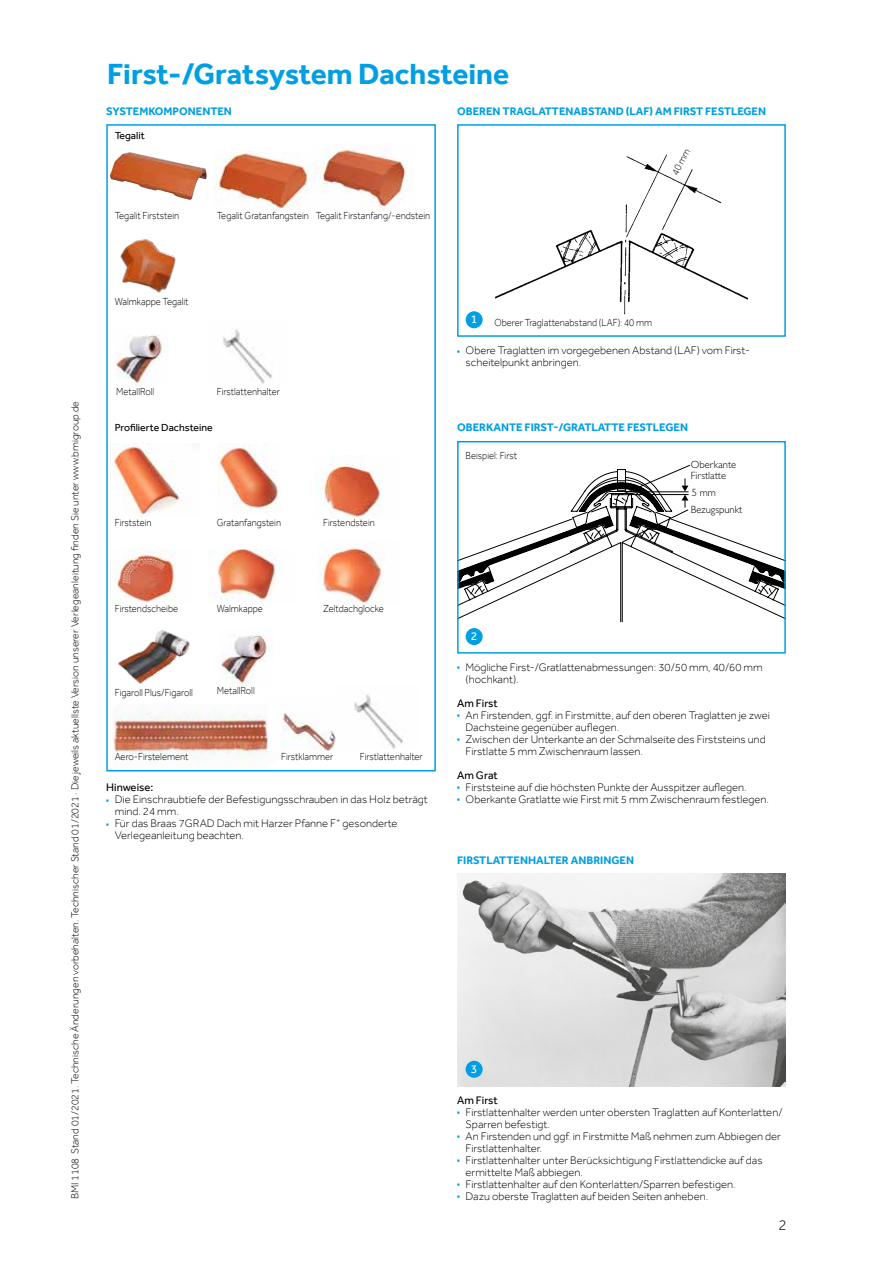
<style>
.page{position:relative;width:893px;height:1263px;background:#fff}
.page>*{position:absolute;margin:0;border:0;box-sizing:border-box;transform-origin:0 0}
.t1{font:700 30px "Effra";color:#009fe3}
.t2{font:300 15px "Effra";color:#000}
.t3{font:12px "Effra";color:#fff}
.t4{font:300 11.25px/12px "Effra";color:#000}
.t5{font:700 11.25px "Effra";color:#009fe3}
.t6{font:11.25px "Effra";color:#000}
.t7{font:300 10.5px "Effra";color:#000;scale:.9 1}
.t8{font:300 10.5px "Effra";color:#000}
.t9{font:300 10.5px/10.5px "Gill Alt One";color:#000}
.t10{font:10.5px "Effra";color:#000}
.s1{color:#009fe3}
</style>
<div class="page">
<img style="left:109px;top:443px;width:79px;height:73px">
<img style="left:110px;top:152px;width:97px;height:48px">
<img style="left:209px;top:550px;width:67px;height:51px">
<img style="left:217px;top:444px;width:62px;height:69px">
<img style="left:113px;top:704px;width:156px;height:59px">
<img style="left:354px;top:694px;width:49px;height:55px">
<img style="left:223px;top:329px;width:49px;height:55px">
<img style="left:267px;top:704px;width:69px;height:47px">
<img style="left:317px;top:456px;width:65px;height:63px">
<img style="left:109px;top:550px;width:67px;height:52px">
<img style="left:120px;top:239px;width:56px;height:54px">
<div style="left:106px;top:124px;width:330px;height:647px;border:2px solid #009fe3"></div>
<img style="left:312px;top:149px;width:100px;height:61px">
<img style="left:215px;top:152px;width:94px;height:58px">
<img style="left:495px;top:154px;width:253px;height:161px">
<div style="left:457px;top:124px;width:329px;height:213px;border:2px solid #009fe3"></div>
<svg style="left:460px;top:603px;width:323px;height:32px"></svg>
<svg style="left:460px;top:464px;width:323px;height:139px"></svg>
<div style="left:457px;top:441px;width:329px;height:213px;border:2px solid #009fe3"></div>
<img style="left:457px;top:874px;width:329px;height:212px">
<div style="left:466px;top:311px;width:17px;height:17px;background:#009fe3;border-radius:50%"></div>
<div style="left:466px;top:628px;width:17px;height:17px;background:#009fe3;border-radius:50%"></div>
<div style="left:466px;top:1061px;width:17px;height:17px;background:#009fe3;border-radius:50%"></div>
<img style="left:118px;top:630px;width:72px;height:54px">
<img style="left:221px;top:635px;width:51px;height:51px">
<img style="left:116px;top:335px;width:51px;height:51px">
<img style="left:322px;top:545px;width:61px;height:59px">
<h1 class="t1" style="left:107px;top:56px;width:403px">First-/Gratsystem Dachsteine</h1>
<p class="t5" style="left:106px;top:104px;width:127px">SYSTEMKOMPONENTEN</p>
<p class="t10" style="left:115px;top:129px;width:31px">Tegalit</p>
<p class="t7" style="left:115px;top:210px;width:73px">Tegalit Firststein</p>
<p class="t7" style="left:217px;top:209px;width:239px">Tegalit Gratanfangstein Tegalit Firstanfang/-endstein</p>
<p class="t5" style="left:457px;top:104px;width:311px">OBEREN TRAGLATTENABSTAND (LAF) AM FIRST FESTLEGEN</p>
<p class="t7" style="left:669px;top:171px;width:33px;rotate:-62deg">40 mm</p>
<p class="t7" style="left:115px;top:295px;width:84px">Walmkappe Tegalit</p>
<p class="t8" style="left:69px;top:1199px;width:800px;rotate:-90deg">BMI 1108 Stand 01/2021. Technische Änderungen vorbehalten. Technischer Stand 01/2021 · Die jeweils aktuellste Version unserer Verlegeanleitung finden Sie unter www.bmigroup.de</p>
<p class="t7" style="left:116px;top:385px;width:44px">MetallRoll</p>
<p class="t7" style="left:217px;top:385px;width:72px">Firstlattenhalter</p>
<p class="t10" style="left:115px;top:421px;width:99px">Profilierte Dachsteine</p>
<p class="t7" style="left:115px;top:516px;width:42px">Firststein</p>
<p class="t7" style="left:217px;top:516px;width:73px">Gratanfangstein</p>
<p class="t7" style="left:115px;top:602px;width:72px">Firstendscheibe</p>
<p class="t7" style="left:217px;top:602px;width:53px">Walmkappe</p>
<p class="t7" style="left:115px;top:686px;width:88px">Figaroll Plus/Figaroll</p>
<p class="t7" style="left:217px;top:684px;width:44px">MetallRoll</p>
<p class="t7" style="left:323px;top:516px;width:59px">Firstendstein</p>
<p class="t7" style="left:323px;top:602px;width:69px">Zeltdachglocke</p>
<p class="t7" style="left:115px;top:751px;width:83px">Aero-Firstelement</p>
<p class="t7" style="left:360px;top:751px;width:72px">Firstlattenhalter</p>
<p class="t7" style="left:281px;top:751px;width:60px">Firstklammer</p>
<p class="t6" style="left:106px;top:780px;width:49px">Hinweise:</p>
<p class="t4" style="left:115px;top:793px;width:315px;text-indent:-9px"><span class="s1">■</span> Die Einschraubtiefe der Befestigungsschrauben in das Holz beträgt mind. 24 mm.</p>
<p class="t4" style="left:115px;top:817px;width:284px;text-indent:-9px"><span class="s1">■</span> Für das Braas 7GRAD Dach mit Harzer Pfanne F<sup>+</sup> gesonderte<br>Verlegeanleitung beachten.</p>
<p class="t3" style="left:471px;top:312px;width:8px">1</p>
<p class="t7" style="left:494px;top:316px;width:177px">Oberer Traglattenabstand (LAF): 40 mm</p>
<p class="t4" style="left:466px;top:344px;width:286px;text-indent:-9px"><span class="s1">■</span> Obere Traglatten im vorgegebenen Abstand (LAF) vom First&shy;scheitelpunkt anbringen.</p>
<p class="t5" style="left:457px;top:421px;width:232px">OBERKANTE FIRST-/GRATLATTE FESTLEGEN</p>
<p class="t7" style="left:466px;top:449px;width:59px">Beispiel: First</p>
<p class="t3" style="left:471px;top:629px;width:8px">2</p>
<p class="t9" style="left:691px;top:459px;width:47px">Oberkante<br>Firstlatte</p>
<p class="t9" style="left:692px;top:488px;width:26px">5 mm</p>
<p class="t9" style="left:691px;top:504px;width:53px">Bezugspunkt</p>
<p class="t4" style="left:466px;top:661px;width:298px;text-indent:-9px"><span class="s1">■</span> Mögliche First-/Gratlattenabmessungen: 30/50 mm, 40/60 mm (hochkant).</p>
<p class="t6" style="left:457px;top:696px;width:42px">Am First</p>
<p class="t4" style="left:466px;top:709px;width:306px;text-indent:-9px"><span class="s1">■</span> An Firstenden, ggf. in Firstmitte, auf den oberen Traglatten je zwei<br>Dachsteine gegenüber auflegen.</p>
<p class="t4" style="left:466px;top:733px;width:302px;text-indent:-9px"><span class="s1">■</span> Zwischen der Unterkante an der Schmalseite des Firststeins und<br>Firstlatte 5 mm Zwischenraum lassen.</p>
<p class="t6" style="left:457px;top:768px;width:42px">Am Grat</p>
<p class="t4" style="left:457px;top:781px;width:291px"><span class="s1">■</span> Firststeine auf die höchsten Punkte der Ausspitzer auf-legen.</p>
<p class="t4" style="left:457px;top:793px;width:313px"><span class="s1">■</span> Oberkante Gratlatte wie First mit 5 mm Zwischenraum festlegen.</p>
<p class="t5" style="left:457px;top:854px;width:178px">FIRSTLATTENHALTER ANBRINGEN</p>
<p class="t3" style="left:471px;top:1062px;width:8px">3</p>
<p class="t6" style="left:457px;top:1093px;width:42px">Am First</p>
<p class="t4" style="left:466px;top:1106px;width:318px;text-indent:-9px"><span class="s1">■</span> Firstlattenhalter werden unter obersten Traglatten auf Konterlatten/<br>Sparren befestigt.</p>
<p class="t4" style="left:466px;top:1130px;width:317px;text-indent:-9px"><span class="s1">■</span> An Firstenden und ggf. in Firstmitte Maß nehmen zum Abbiegen der<br>Firstlattenhalter.</p>
<p class="t4" style="left:466px;top:1154px;width:298px;text-indent:-9px"><span class="s1">■</span> Firstlattenhalter unter Berücksichtigung Firstlattendicke auf das ermittelte Maß abbiegen.</p>
<p class="t4" style="left:457px;top:1178px;width:280px"><span class="s1">■</span> Firstlattenhalter auf den Konterlatten/Sparren befestigen.</p>
<p class="t4" style="left:457px;top:1190px;width:252px"><span class="s1">■</span> Dazu oberste Traglatten auf beiden Seiten anheben.</p>
<h2 class="t2" style="left:778px;top:1216px;width:10px">2</h2>
</div>
